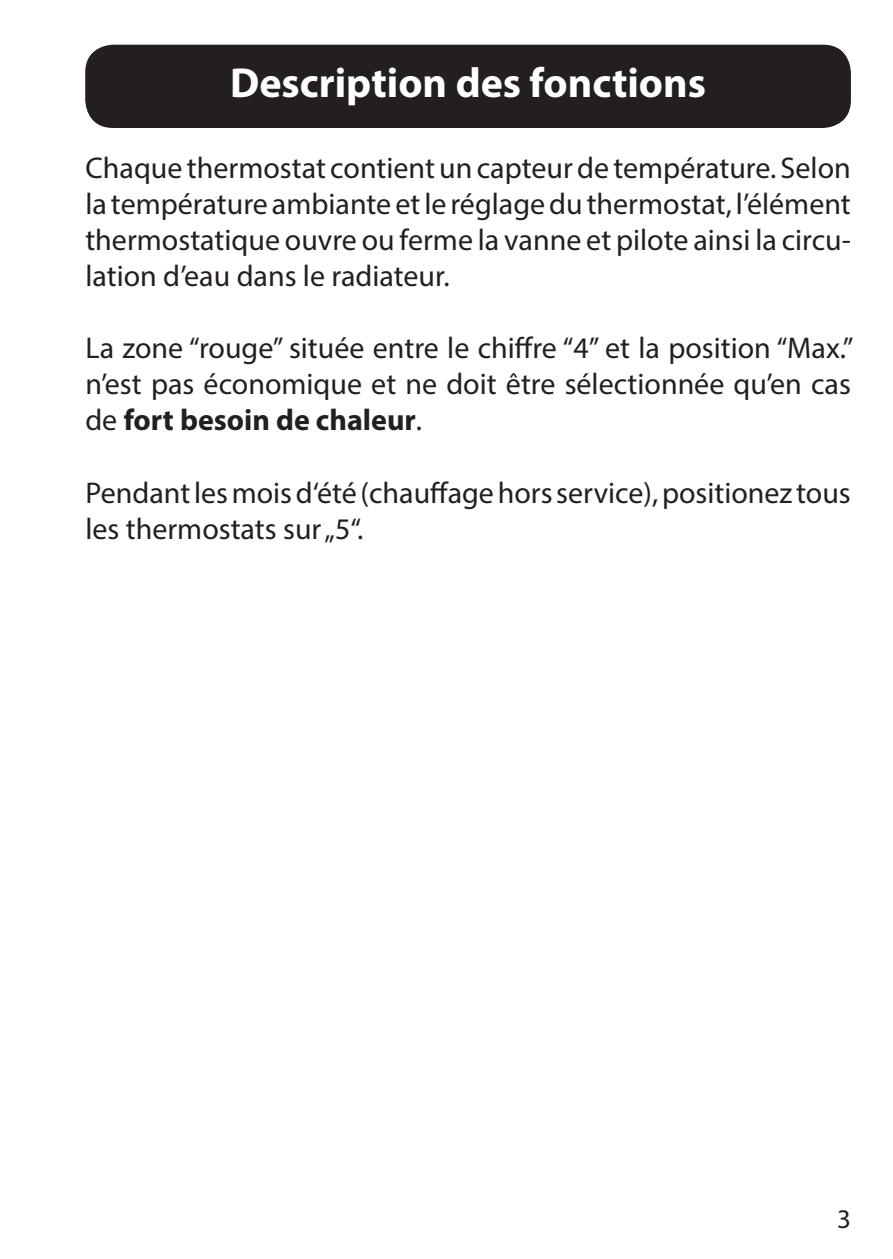
<style>
.page{position:relative;width:893px;height:1259px;background:#fff}
.page>*{position:absolute;margin:0;border:0;box-sizing:border-box;transform-origin:0 0}
.t1{font:700 42px "Myriad Pro";color:#fff}
.t2{font:30px/36px "Myriad Pro";color:#231f20;text-align:justify}
.t3{font:27px "Myriad Pro";color:#231f20}
.s1{font-weight:700}
</style>
<div class="page">
<div style="left:86px;top:45px;width:764px;height:82px;background:#231f20;border-radius:27px"></div>
<div style="left:85px;top:45px;width:766px;height:83px;border:2px solid #231f20;border-radius:27px"></div>
<h1 class="t1" style="left:230px;top:56px;width:477px">Description des fonctions</h1>
<p class="t2" style="left:85px;top:149px;width:767px">Chaque thermostat contient un capteur de température. Selon la température ambiante et le réglage du thermostat, l’élément thermostatique ouvre ou ferme la vanne et pilote ainsi la circu&shy;lation d’eau dans le radiateur.</p>
<p class="t2" style="left:85px;top:330px;width:769px">La zone “rouge” située entre le chiffre “4” et la position “Max.” n’est pas économique et ne doit être sélectionnée qu’en cas de <span class="s1">fort besoin de chaleur</span>.</p>
<p class="t2" style="left:85px;top:474px;width:767px">Pendant les mois d‘été (chauffage hors service), positionez tous les thermostats sur „5“.</p>
<p class="t3" style="left:837px;top:1202px;width:15px">3</p>
</div>
